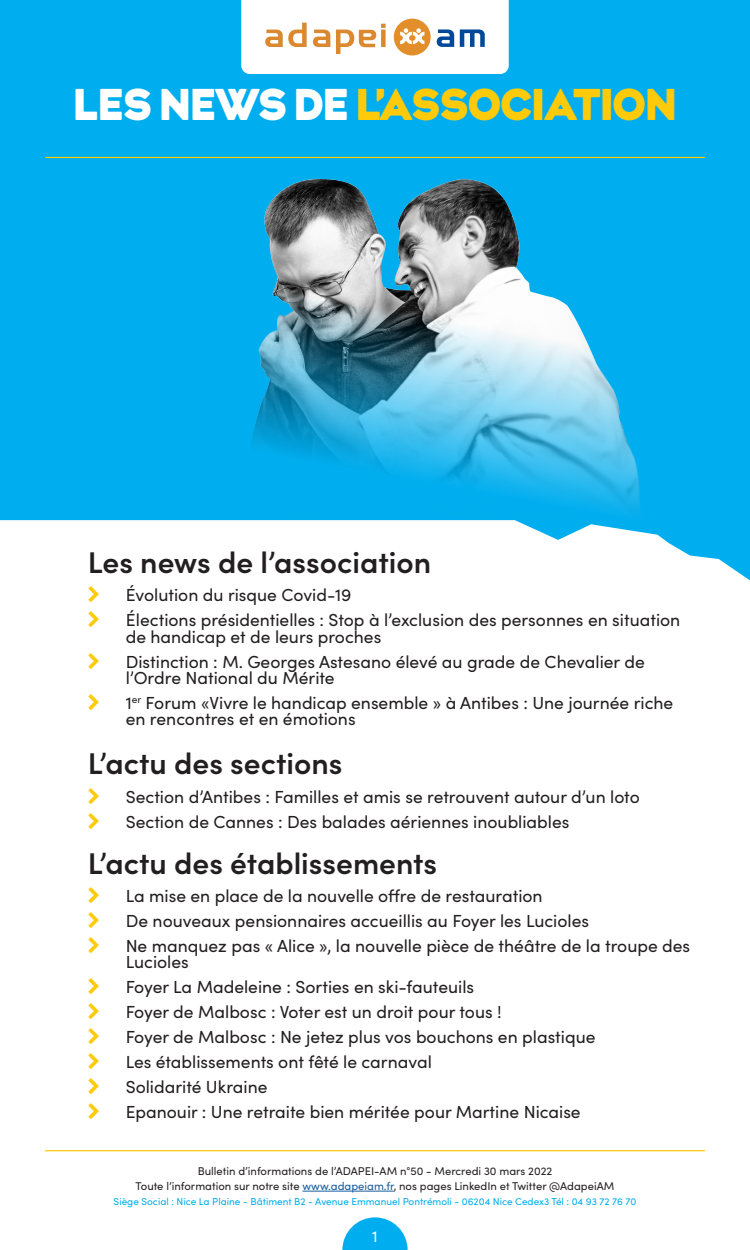
<style>
.page{position:relative;width:750px;height:1250px;background:#fff}
.page>*{position:absolute;margin:0;border:0;box-sizing:border-box;transform-origin:0 0}
.t1{font:44.5px "Krana Fat B";color:#feca0a}
.Texte_Courant{font:600 30px "Sofia Pro";color:#231f20}
.t2{font:17.5px/16.2px "Sofia Pro";color:#231f20}
.t3{font:16px "Sofia Pro";color:#fff}
.t4{font:11.25px/15px "Sofia Pro";color:#231f20;text-align:center}
.t5{font:10px "Sofia Pro";color:#00aeef}
.s1{color:#fff}
.s2{color:#175d9e}
</style>
<div class="page">
<svg style="left:342px;top:1217px;width:66px;height:33px"></svg>
<hr style="left:302px;top:1191px;width:92px;height:1px;background:#175d9e">
<hr style="left:45px;top:1150px;width:660px;height:1px;background:#feca0a">
<svg style="left:0;top:0;width:750px;height:580px;background:#20b8f0"></svg>
<img style="left:160px;top:128px;width:515px;height:425px">
<svg style="left:241px;top:0;width:268px;height:74px"></svg>
<hr style="left:46px;top:157px;width:658px;height:1px;background:#feca0a">
<p class="t1" style="left:73px;top:75px;width:605px"><span class="s1">LES NEWS DE</span> L’ASSOCIATION</p>
<p class="Texte_Courant" style="left:88px;top:540px;width:345px">Les news de l’association</p>
<p class="t2" style="left:126px;top:586px;width:227px">Évolution du risque Covid-19</p>
<p class="t2" style="left:126px;top:611px;width:556px">Élections présidentielles : Stop à l’exclusion des personnes en situation de handicap et de leurs proches</p>
<p class="t2" style="left:126px;top:653px;width:521px">Distinction : M. Georges Astesano élevé au grade de Chevalier de l’Ordre National du Mérite</p>
<p class="t2" style="left:126px;top:694px;width:549px">1<sup>er</sup> Forum «Vivre le handicap ensemble » à Antibes : Une journée riche en rencontres et en émotions</p>
<p class="Texte_Courant" style="left:88px;top:741px;width:256px">L’actu des sections</p>
<p class="t2" style="left:126px;top:788px;width:516px">Section d’Antibes : Familles et amis se retrouvent autour d’un loto</p>
<p class="t2" style="left:126px;top:813px;width:445px">Section de Cannes : Des balades aériennes inoubliables</p>
<p class="Texte_Courant" style="left:88px;top:841px;width:351px">L’actu des établissements</p>
<p class="t2" style="left:126px;top:887px;width:419px">La mise en place de la nouvelle offre de restauration</p>
<p class="t2" style="left:126px;top:912px;width:465px">De nouveaux pensionnaires accueillis au Foyer les Lucioles</p>
<p class="t2" style="left:126px;top:937px;width:566px">Ne manquez pas « Alice », la nouvelle pièce de théâtre de la troupe des<br>Lucioles</p>
<p class="t2" style="left:126px;top:978px;width:350px">Foyer La Madeleine : Sorties en ski-fauteuils</p>
<p class="t2" style="left:126px;top:1003px;width:378px">Foyer de Malbosc : Voter est un droit pour tous !</p>
<p class="t2" style="left:126px;top:1028px;width:471px">Foyer de Malbosc : Ne jetez plus vos bouchons en plastique</p>
<p class="t2" style="left:126px;top:1053px;width:308px">Les établissements ont fêté le carnaval</p>
<p class="t2" style="left:126px;top:1078px;width:143px">Solidarité Ukraine</p>
<p class="t2" style="left:126px;top:1103px;width:457px">Epanouir : Une retraite bien méritée pour Martine Nicaise</p>
<p class="t4" style="left:136px;top:1163px;width:480px">Bulletin d’informations de l’ADAPEI-AM n°50 - Mercredi 30 mars 2022<br>Toute l’information sur notre site <span class="s2">www.adapeiam.fr</span>, nos pages LinkedIn et Twitter @AdapeiAM</p>
<p class="t5" style="left:114px;top:1194px;width:524px">Siège Social : Nice La Plaine - Bâtiment B2 - Avenue Emmanuel Pontrémoli - 06204 Nice Cedex3 Tél : 04 93 72 76 70</p>
<p class="t3" style="left:372px;top:1224px;width:7px">1</p>
</div>
